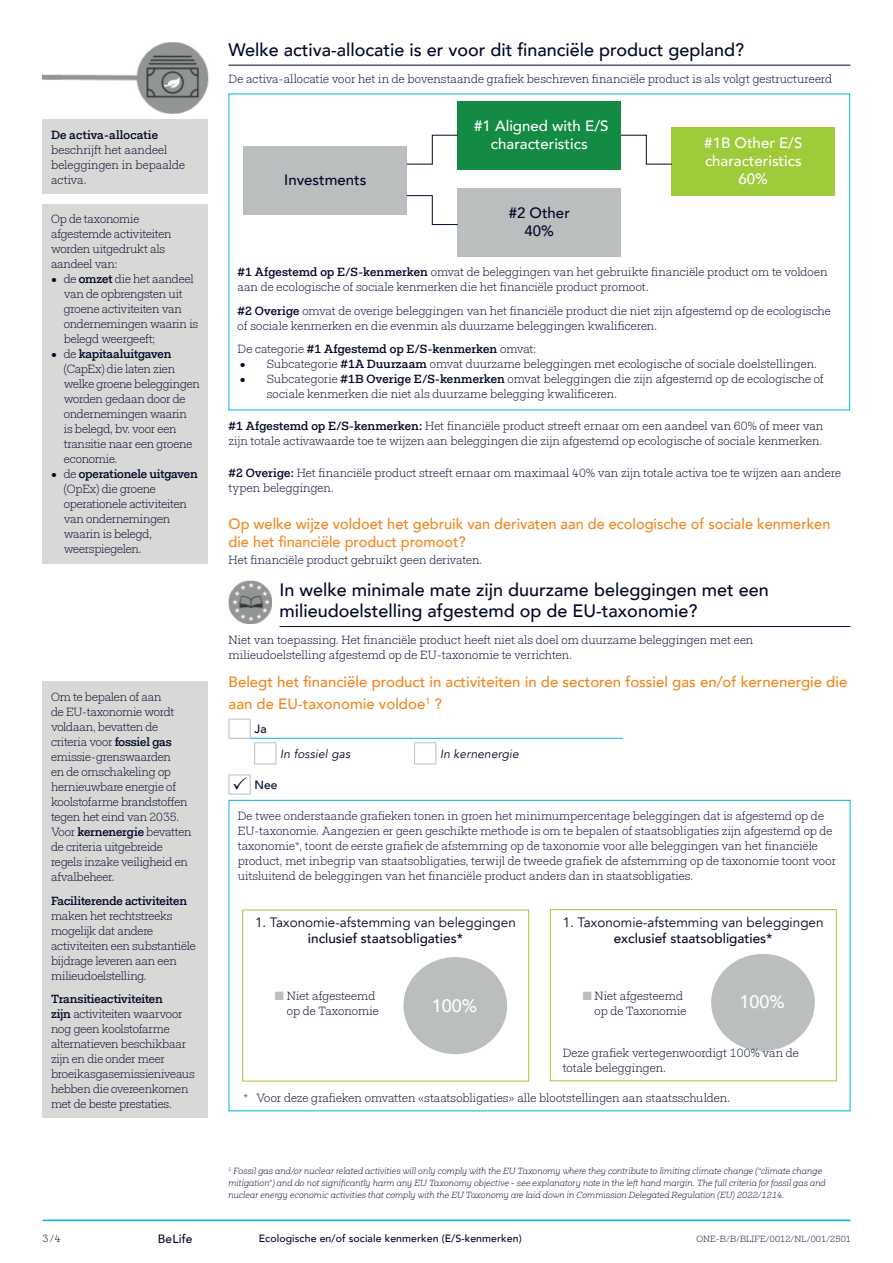
<style>
.page{position:relative;width:893px;height:1263px;background:#fff}
.page>*{position:absolute;margin:0;border:0;box-sizing:border-box;transform-origin:0 0}
.Titre_2eme_niveau{font:500 18px/21.6px "Avenir";color:#000829}
.t1{font:500 18px "Avenir";color:#fff}
.Titre_3eme_niveau{font:500 15px/18px "Avenir";color:#f0861e}
.t2{font:500 15px/18px "Avenir";color:#fff;text-align:center}
.t3{font:500 15px "Avenir";color:#000829}
.t4{font:13.5px/16.2px "Avenir";color:#000829;text-align:center}
.Texte{font:300 12px/15px "Fakt Slab";color:#000829}
.Texte-2{font:300 12px/15px "Fakt Slab";letter-spacing:-.02em;color:#000829}
.Texte-3{font:500 12px "Fakt Slab";letter-spacing:.005em;color:#000829}
.BODY_COPY{font:italic 12px "Avenir";letter-spacing:.01em;color:#000829}
.BODY_COPY-2{font:500 12px "Avenir";letter-spacing:.01em;color:#000829}
.t5{font:500 10.5px "Avenir";letter-spacing:.01em;color:#000829}
.t6{font:300 10.5px "Fakt Slab";color:#000829}
.Texte-4{font:italic 300 9px/12px "Fakt Slab";letter-spacing:.01em;color:#000829}
.t7{font:300 9px "Fakt Slab";letter-spacing:.01em;color:#000829}
.s1{font-weight:500}
.s2{font-weight:300}
.s3{color:#bbbebe}
</style>
<div class="page">
<hr style="left:43px;top:1219px;width:807px;height:2px;background:#00b4e0">
<hr style="left:229px;top:65px;width:621px;height:1px;background:#000829">
<hr style="left:280px;top:626px;width:570px;height:1px;background:#000829">
<svg style="left:229px;top:719px;width:48px;height:45px"></svg>
<hr style="left:276px;top:738px;width:139px;height:1px;background:#00b4e0">
<svg style="left:414px;top:738px;width:22px;height:26px"></svg>
<hr style="left:436px;top:738px;width:187px;height:1px;background:#00b4e0">
<div style="left:242px;top:909px;width:287px;height:172px;border:1px solid #9ecb3a"></div>
<div style="left:550px;top:909px;width:287px;height:172px;border:1px solid #9ecb3a"></div>
<div style="left:403px;top:957px;width:104px;height:97px;background:#bbbebe;border-radius:50%"></div>
<div style="left:711px;top:954px;width:104px;height:97px;background:#bbbebe;border-radius:50%"></div>
<img style="left:229px;top:580px;width:43px;height:43px">
<div style="left:244px;top:146px;width:163px;height:68px;background:#bbbebe"></div>
<div style="left:458px;top:101px;width:163px;height:68px;background:#138b44"></div>
<div style="left:458px;top:188px;width:163px;height:68px;background:#bbbebe"></div>
<div style="left:672px;top:127px;width:163px;height:69px;background:#9ecb3a"></div>
<svg style="left:406px;top:134px;width:52px;height:31px"></svg>
<svg style="left:406px;top:195px;width:52px;height:30px"></svg>
<svg style="left:620px;top:134px;width:52px;height:31px"></svg>
<div style="left:43px;top:682px;width:165px;height:436px;background:#d8d9d7"></div>
<img style="left:43px;top:43px;width:165px;height:70px">
<div style="left:43px;top:119px;width:165px;height:75px;background:#d8d9d7"></div>
<div style="left:43px;top:204px;width:165px;height:359px;background:#d8d9d7"></div>
<svg style="left:229px;top:774px;width:22px;height:21px"></svg>
<p class="Texte" style="left:51px;top:127px;width:136px"><span class="s1">De activa-allocatie </span>beschrijft het aandeel beleggingen in bepaalde activa.</p>
<p class="Texte" style="left:51px;top:211px;width:122px">Op de taxonomie afgestemde activiteiten worden uitgedrukt als aandeel van:</p>
<p class="Texte" style="left:64px;top:271px;width:136px;text-indent:-13px">• de <span class="s1">omzet</span> die het aandeel van de opbrengsten uit groene activiteiten van ondernemingen waarin is belegd weergeeft;</p>
<p class="Texte" style="left:64px;top:346px;width:138px;text-indent:-13px">• de <span class="s1">kapitaaluitgaven </span>(CapEx) die laten zien welke groene beleggingen worden gedaan door de ondernemingen waarin<br>is belegd, bv. voor een transitie naar een groene economie.</p>
<p class="Texte-2" style="left:64px;top:466px;width:136px;text-indent:-13px">• de <span class="s1">operationele uitgaven </span>(OpEx) die groene operationele activiteiten van ondernemingen waarin is belegd, weerspiegelen.</p>
<p class="Texte" style="left:51px;top:689px;width:142px">Om te bepalen of aan<br>de EU-taxonomie wordt voldaan, bevatten de criteria voor <span class="s1">fossiel gas </span>emissie-grenswaarden<br>en de omschakeling op hernieuwbare energie of koolstofarme brandstoffen tegen het eind van 2035.<br>Voor <span class="s1">kernenergie</span> bevatten de criteria uitgebreide regels inzake veiligheid en afvalbeheer.</p>
<p class="Texte-2" style="left:51px;top:893px;width:146px"><span class="s1">Faciliterende activiteiten </span>maken het rechtstreeks mogelijk dat andere activiteiten een substantiële bijdrage leveren aan een milieudoelstelling.</p>
<p class="Texte" style="left:51px;top:991px;width:145px"><span class="s1">Transitieactiviteiten<br>zijn</span> activiteiten waarvoor nog geen koolstofarme alternatieven beschikbaar zijn en die onder meer broeikasgasemissieniveaus hebben die overeenkomen met de beste prestaties.</p>
<p class="Titre_2eme_niveau" style="left:229px;top:38px;width:517px">Welke activa-allocatie is er voor dit financiële product gepland?</p>
<p class="Texte" style="left:229px;top:71px;width:605px">De activa-allocatie voor het in de bovenstaande grafiek beschreven financiële product is als volgt gestructureerd</p>
<p class="t3" style="left:284px;top:166px;width:84px">Investments</p>
<p class="t2" style="left:474px;top:116px;width:136px">#1 Aligned with E/S characteristics</p>
<p class="t3" style="left:509px;top:199px;width:63px">#2 Other</p>
<p class="t3" style="left:525px;top:217px;width:31px">40%</p>
<p class="t2" style="left:704px;top:133px;width:100px;text-align:left">#1B Other E/S characteristics</p>
<p class="t2" style="left:739px;top:169px;width:31px">60%</p>
<p class="Texte" style="left:238px;top:264px;width:591px"><span class="s1">#1 Afgestemd op E/S-kenmerken</span> omvat de beleggingen van het gebruikte financiële product om te voldoen aan de ecologische of sociale kenmerken die het financiële product promoot.</p>
<p class="Texte" style="left:238px;top:303px;width:595px"><span class="s1">#2 Overige</span> omvat de overige beleggingen van het financiële product die niet zijn afgestemd op de ecologische of sociale kenmerken en die evenmin als duurzame beleggingen kwalificeren.</p>
<p class="Texte-3" style="left:238px;top:341px;width:300px"><span class="s2">De categorie</span> #1 Afgestemd op E/S-kenmerken <span class="s2">omvat:</span></p>
<p class="Texte" style="left:240px;top:356px;width:579px">• Subcategorie <span class="s1">#1A Duurzaam</span> omvat duurzame beleggingen met ecologische of sociale doelstellingen.</p>
<p class="Texte" style="left:267px;top:371px;width:558px;text-indent:-27px">• Subcategorie <span class="s1">#1B Overige E/S-kenmerken</span> omvat beleggingen die zijn afgestemd op de ecologische of sociale kenmerken die niet als duurzame belegging kwalificeren.</p>
<p class="Texte" style="left:229px;top:418px;width:596px"><span class="s1">#1 Afgestemd op E/S-kenmerken:</span> Het financiële product streeft ernaar om een aandeel van 60% of meer van zijn totale activawaarde toe te wijzen aan beleggingen die zijn afgestemd op ecologische of sociale kenmerken.</p>
<p class="Texte" style="left:229px;top:465px;width:614px"><span class="s1">#2 Overige:</span> Het financiële product streeft ernaar om maximaal 40% van zijn totale activa toe te wijzen aan andere typen beleggingen.</p>
<p class="Titre_3eme_niveau" style="left:229px;top:514px;width:603px">Op welke wijze voldoet het gebruik van derivaten aan de ecologische of sociale kenmerken die het financiële product promoot?</p>
<p class="Texte" style="left:229px;top:553px;width:255px">Het financiële product gebruikt geen derivaten.</p>
<p class="Titre_2eme_niveau" style="left:280px;top:578px;width:491px">In welke minimale mate zijn duurzame beleggingen met een milieudoelstelling afgestemd op de EU-taxonomie?</p>
<p class="Texte" style="left:229px;top:632px;width:526px">Niet van toepassing. Het financiële product heeft niet als doel om duurzame beleggingen met een milieudoelstelling afgestemd op de EU-taxonomie te verrichten.</p>
<p class="Titre_3eme_niveau" style="left:229px;top:670px;width:620px;line-height:21.6px">Belegt het financiële product in activiteiten in de sectoren fossiel gas en/of kernenergie die aan de EU-taxonomie voldoe<sup>1</sup> ?</p>
<p class="BODY_COPY-2" style="left:254px;top:718px;width:14px">Ja</p>
<p class="BODY_COPY" style="left:280px;top:747px;width:72px">In fossiel gas</p>
<p class="BODY_COPY" style="left:440px;top:747px;width:80px">In kernenergie</p>
<p class="BODY_COPY-2" style="left:254px;top:774px;width:25px">Nee</p>
<p class="Texte" style="left:238px;top:808px;width:600px">De twee onderstaande grafieken tonen in groen het minimumpercentage beleggingen dat is afgestemd op de EU-taxonomie. Aangezien er geen geschikte methode is om te bepalen of staatsobligaties zijn afgestemd op de taxonomie*, toont de eerste grafiek de afstemming op de taxonomie voor alle beleggingen van het financiële product, met inbegrip van staatsobligaties, terwijl de tweede grafiek de afstemming op de taxonomie toont voor uitsluitend de beleggingen van het financiële product anders dan in staatsobligaties.</p>
<p class="t4" style="left:255px;top:914px;width:262px">1. Taxonomie-afstemming van beleggingen <span class="s1">inclusief staatsobligaties*</span></p>
<p class="t4" style="left:563px;top:914px;width:262px">1. Taxonomie-afstemming van beleggingen <span class="s1">exclusief staatsobligaties*</span></p>
<p class="Texte" style="left:275px;top:988px;width:105px;text-align:right"><span class="s3">■</span> Niet afgesteemd op de Taxonomie</p>
<p class="Texte" style="left:583px;top:988px;width:105px;text-align:right"><span class="s3">■</span> Niet afgesteemd op de Taxonomie</p>
<p class="t1" style="left:432px;top:990px;width:47px">100%</p>
<p class="t1" style="left:739px;top:986px;width:47px">100%</p>
<p class="Texte" style="left:563px;top:1045px;width:238px">Deze grafiek vertegenwoordigt 100% van de totale beleggingen.</p>
<p class="Texte" style="left:243px;top:1090px;width:489px">* Voor deze grafieken omvatten «staatsobligaties» alle blootstellingen aan staatsschulden.</p>
<p class="Texte-4" style="left:229px;top:1164px;width:599px"><sup>1</sup> Fossil gas and/or nuclear related activities will only comply with the EU Taxonomy where they contribute to limiting climate change (“climate change mitigation”) and do not significantly harm any EU Taxonomy objective - see explanatory note in the left hand margin. The full criteria for fossil gas and nuclear energy economic activities that comply with the EU Taxonomy are laid down in Commission Delegated Regulation (EU) 2022/1214.</p>
<p class="t6" style="left:43px;top:1231px;width:20px">3 / 4</p>
<p class="BODY_COPY-2" style="left:158px;top:1228px;width:36px">BeLife</p>
<p class="t5" style="left:259px;top:1229px;width:264px">Ecologische en/of sociale kenmerken (E/S-kenmerken)</p>
<p class="t7" style="left:697px;top:1232px;width:156px">ONE-B/B/BLIFE/0012/NL/001/2501</p>
</div>
